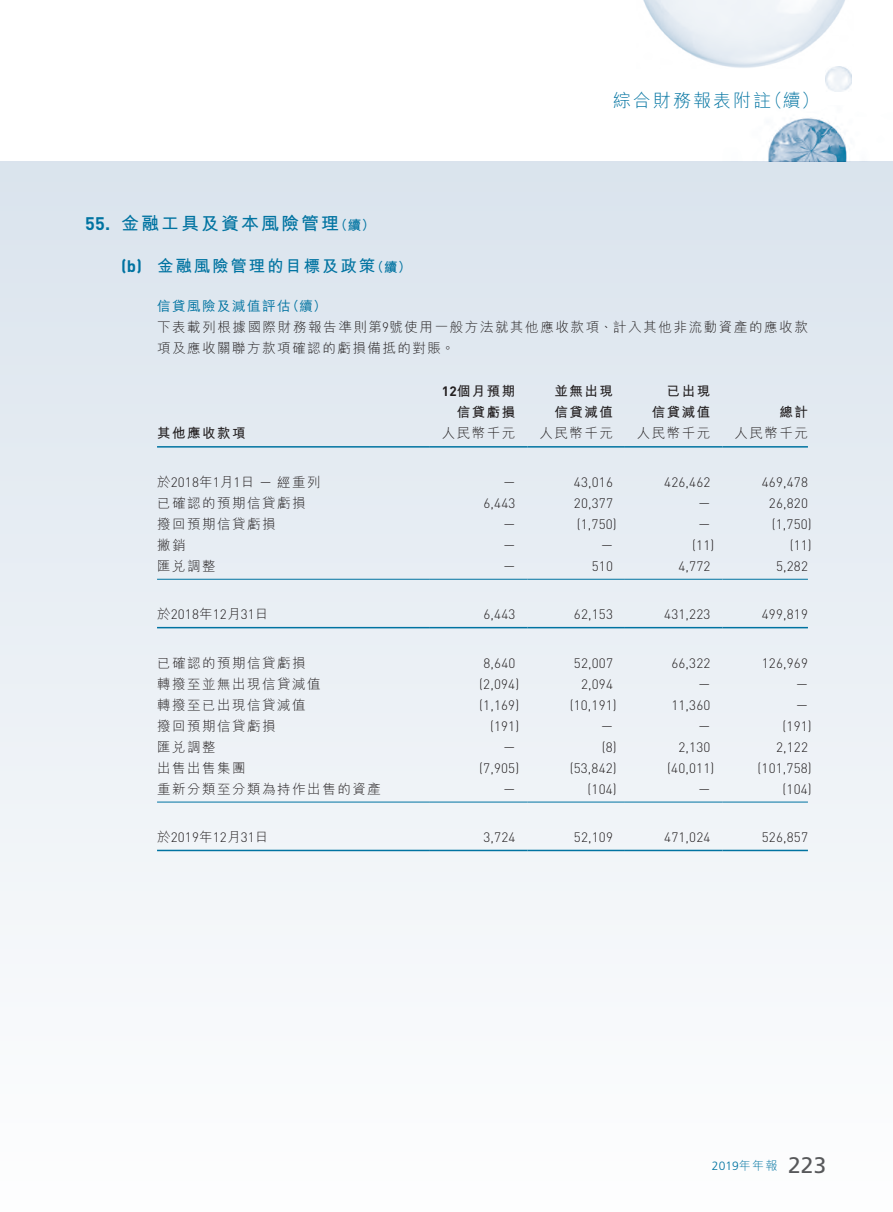
<style>
.page{position:relative;width:893px;height:1212px;background:#fff}
.page>*{position:absolute;margin:0;border:0;box-sizing:border-box;transform-origin:0 0}
._03_H1{font:700 18px "M Hei HK";letter-spacing:.11em;color:#0073a1}
.t1{font:300 18px "M Hei HK";letter-spacing:.115em;color:#0073a1}
._04___H2{font:700 16.5px "M Hei HK";letter-spacing:.11em;color:#0073a1}
._01_Body_Text{font:300 13.5px "DIN Pro";letter-spacing:.015em;color:#231f20}
._15_Table_Stub{font:300 13.5px "M Hei HK";letter-spacing:.115em;color:#231f20}
._13_____P4{font:300 13.5px/21px "M Hei HK";letter-spacing:.12em;color:#231f20}
._01_Body_Text-2{font:700 13.5px/21px "M Hei HK";letter-spacing:.11em;color:#231f20;text-align:right}
._15_Table_Stub-2{font:300 13.5px "DIN Pro";letter-spacing:.015em;color:#231f20}
._01_Body_Text-3{font:300 13.5px "M Hei HK";letter-spacing:.115em;color:#231f20}
._05_____H3{font:500 13.5px "M Hei HK";letter-spacing:.11em;color:#0073a1}
._15_Table_Stub-3{font:700 13.5px "M Hei HK";letter-spacing:.11em;color:#231f20}
.t2{font:300 12px "Frutiger LT Std";color:#0073a1}
.s1{font-family:"DIN Pro"}
.s2{font-size:13.5px}
.s3{font-family:"M Hei HK"}
.s4{font-weight:400;font-size:22.5px;color:#57585a}
</style>
<div class="page">
<div style="left:0;top:162px;width:893px;height:1050px;background:linear-gradient(to bottom,#dae3ed,#fdfefe)"></div>
<img style="left:520px;top:117px;width:373px;height:45px">
<img style="left:643px;top:0;width:202px;height:68px">
<img style="left:826px;top:67px;width:26px;height:25px">
<hr style="left:157px;top:446px;width:273px;height:2px;background:#0073a1">
<hr style="left:430px;top:446px;width:97px;height:2px;background:#0073a1">
<hr style="left:527px;top:446px;width:98px;height:2px;background:#0073a1">
<hr style="left:625px;top:446px;width:97px;height:2px;background:#0073a1">
<hr style="left:722px;top:446px;width:86px;height:2px;background:#0073a1">
<hr style="left:157px;top:579px;width:273px;height:1px;background:#0073a1">
<hr style="left:430px;top:579px;width:97px;height:1px;background:#0073a1">
<hr style="left:527px;top:579px;width:98px;height:1px;background:#0073a1">
<hr style="left:625px;top:579px;width:97px;height:1px;background:#0073a1">
<hr style="left:722px;top:579px;width:86px;height:1px;background:#0073a1">
<hr style="left:157px;top:627px;width:273px;height:1px;background:#0073a1">
<hr style="left:430px;top:627px;width:97px;height:1px;background:#0073a1">
<hr style="left:527px;top:627px;width:98px;height:1px;background:#0073a1">
<hr style="left:625px;top:627px;width:97px;height:1px;background:#0073a1">
<hr style="left:722px;top:627px;width:86px;height:1px;background:#0073a1">
<hr style="left:157px;top:802px;width:273px;height:1px;background:#0073a1">
<hr style="left:430px;top:802px;width:97px;height:1px;background:#0073a1">
<hr style="left:527px;top:802px;width:98px;height:1px;background:#0073a1">
<hr style="left:625px;top:802px;width:97px;height:1px;background:#0073a1">
<hr style="left:722px;top:802px;width:86px;height:1px;background:#0073a1">
<hr style="left:157px;top:850px;width:273px;height:1px;background:#0073a1">
<hr style="left:430px;top:850px;width:97px;height:1px;background:#0073a1">
<hr style="left:527px;top:850px;width:98px;height:1px;background:#0073a1">
<hr style="left:625px;top:850px;width:97px;height:1px;background:#0073a1">
<hr style="left:722px;top:850px;width:86px;height:1px;background:#0073a1">
<h1 class="t1" style="left:613px;top:91px;width:208px">綜合財務報表附註（續）</h1>
<p class="_03_H1" style="left:85px;top:210px;width:292px"><span class="s1">55.</span> 金融工具及資本風險管理<span class="s2">（續）</span></p>
<p class="_04___H2" style="left:121px;top:254px;width:292px"><span class="s1">(b)</span> 金融風險管理的目標及政策<span class="s2">（續）</span></p>
<p class="_05_____H3" style="left:157px;top:296px;width:171px">信貸風險及減值評估（續）</p>
<p class="_13_____P4" style="left:157px;top:316px;width:652px">下表載列根據國際財務報告準則第<span class="s1">9</span>號使用一般方法就其他應收款項、計入其他非流動資產的應收款項及應收關聯方款項確認的虧損備抵的對賬。</p>
<p class="_01_Body_Text-2" style="left:442px;top:380px;width:75px"><span class="s1">12</span>個月預期信貸虧損</p>
<p class="_01_Body_Text-2" style="left:554px;top:380px;width:60px;text-align:left">並無出現信貸減值</p>
<p class="_01_Body_Text-2" style="left:652px;top:380px;width:60px">已出現信貸減值</p>
<p class="_01_Body_Text-2" style="left:779px;top:401px;width:30px">總計</p>
<p class="_15_Table_Stub-3" style="left:157px;top:424px;width:90px">其他應收款項</p>
<p class="_01_Body_Text-3" style="left:442px;top:426px;width:75px">人民幣千元</p>
<p class="_01_Body_Text-3" style="left:539px;top:426px;width:75px">人民幣千元</p>
<p class="_01_Body_Text-3" style="left:637px;top:426px;width:75px">人民幣千元</p>
<p class="_01_Body_Text-3" style="left:734px;top:426px;width:75px">人民幣千元</p>
<p class="_15_Table_Stub" style="left:157px;top:475px;width:165px">於<span class="s1">2018</span>年<span class="s1">1</span>月<span class="s1">1</span>日 <span class="s1">—</span> 經重列</p>
<p class="_01_Body_Text" style="left:504px;top:472px;width:13px">—</p>
<p class="_01_Body_Text" style="left:574px;top:473px;width:41px">43,016</p>
<p class="_01_Body_Text" style="left:664px;top:473px;width:48px">426,462</p>
<p class="_01_Body_Text" style="left:762px;top:473px;width:48px">469,478</p>
<p class="_15_Table_Stub" style="left:157px;top:496px;width:150px">已確認的預期信貸虧損</p>
<p class="_01_Body_Text" style="left:483px;top:494px;width:33px">6,443</p>
<p class="_01_Body_Text" style="left:574px;top:494px;width:41px">20,377</p>
<p class="_01_Body_Text" style="left:699px;top:493px;width:13px">—</p>
<p class="_01_Body_Text" style="left:769px;top:494px;width:41px">26,820</p>
<p class="_15_Table_Stub" style="left:157px;top:517px;width:120px">撥回預期信貸虧損</p>
<p class="_01_Body_Text" style="left:504px;top:514px;width:13px">—</p>
<p class="_01_Body_Text" style="left:577px;top:515px;width:41px">(1,750)</p>
<p class="_01_Body_Text" style="left:699px;top:514px;width:13px">—</p>
<p class="_01_Body_Text" style="left:772px;top:515px;width:41px">(1,750)</p>
<p class="_15_Table_Stub" style="left:157px;top:538px;width:30px">撇銷</p>
<p class="_01_Body_Text" style="left:504px;top:535px;width:13px">—</p>
<p class="_01_Body_Text" style="left:601px;top:535px;width:13px">—</p>
<p class="_01_Body_Text" style="left:692px;top:536px;width:24px">(11)</p>
<p class="_01_Body_Text" style="left:790px;top:536px;width:24px">(11)</p>
<p class="_15_Table_Stub" style="left:157px;top:559px;width:60px">匯兌調整</p>
<p class="_01_Body_Text" style="left:504px;top:556px;width:13px">—</p>
<p class="_01_Body_Text" style="left:592px;top:557px;width:23px">510</p>
<p class="_01_Body_Text" style="left:678px;top:557px;width:33px">4,772</p>
<p class="_01_Body_Text" style="left:776px;top:557px;width:33px">5,282</p>
<p class="_15_Table_Stub-2" style="left:157px;top:605px;width:113px"><span class="s3">於</span>2018<span class="s3">年</span>12<span class="s3">月</span>31<span class="s3">日</span></p>
<p class="_01_Body_Text" style="left:483px;top:605px;width:33px">6,443</p>
<p class="_01_Body_Text" style="left:574px;top:605px;width:41px">62,153</p>
<p class="_01_Body_Text" style="left:664px;top:605px;width:48px">431,223</p>
<p class="_01_Body_Text" style="left:762px;top:605px;width:48px">499,819</p>
<p class="_15_Table_Stub" style="left:157px;top:656px;width:150px">已確認的預期信貸虧損</p>
<p class="_01_Body_Text" style="left:483px;top:654px;width:33px">8,640</p>
<p class="_01_Body_Text" style="left:574px;top:654px;width:41px">52,007</p>
<p class="_01_Body_Text" style="left:671px;top:654px;width:41px">66,322</p>
<p class="_01_Body_Text" style="left:762px;top:654px;width:48px">126,969</p>
<p class="_15_Table_Stub" style="left:157px;top:677px;width:165px">轉撥至並無出現信貸減值</p>
<p class="_01_Body_Text" style="left:479px;top:675px;width:41px">(2,094)</p>
<p class="_01_Body_Text" style="left:581px;top:675px;width:33px">2,094</p>
<p class="_01_Body_Text" style="left:699px;top:673px;width:13px">—</p>
<p class="_01_Body_Text" style="left:796px;top:673px;width:13px">—</p>
<p class="_15_Table_Stub" style="left:157px;top:698px;width:150px">轉撥至已出現信貸減值</p>
<p class="_01_Body_Text" style="left:479px;top:696px;width:41px">(1,169)</p>
<p class="_01_Body_Text" style="left:570px;top:696px;width:49px">(10,191)</p>
<p class="_01_Body_Text" style="left:671px;top:696px;width:41px">11,360</p>
<p class="_01_Body_Text" style="left:796px;top:694px;width:13px">—</p>
<p class="_15_Table_Stub" style="left:157px;top:719px;width:120px">撥回預期信貸虧損</p>
<p class="_01_Body_Text" style="left:490px;top:717px;width:31px">(191)</p>
<p class="_01_Body_Text" style="left:601px;top:715px;width:13px">—</p>
<p class="_01_Body_Text" style="left:699px;top:715px;width:13px">—</p>
<p class="_01_Body_Text" style="left:783px;top:717px;width:31px">(191)</p>
<p class="_15_Table_Stub" style="left:157px;top:740px;width:60px">匯兌調整</p>
<p class="_01_Body_Text" style="left:504px;top:736px;width:13px">—</p>
<p class="_01_Body_Text" style="left:602px;top:738px;width:16px">(8)</p>
<p class="_01_Body_Text" style="left:678px;top:738px;width:33px">2,130</p>
<p class="_01_Body_Text" style="left:776px;top:738px;width:33px">2,122</p>
<p class="_15_Table_Stub" style="left:157px;top:761px;width:90px">出售出售集團</p>
<p class="_01_Body_Text" style="left:479px;top:759px;width:41px">(7,905)</p>
<p class="_01_Body_Text" style="left:570px;top:759px;width:49px">(53,842)</p>
<p class="_01_Body_Text" style="left:667px;top:759px;width:49px">(40,011)</p>
<p class="_01_Body_Text" style="left:758px;top:759px;width:56px">(101,758)</p>
<p class="_15_Table_Stub" style="left:157px;top:782px;width:225px">重新分類至分類為持作出售的資產</p>
<p class="_01_Body_Text" style="left:504px;top:778px;width:13px">—</p>
<p class="_01_Body_Text" style="left:588px;top:780px;width:31px">(104)</p>
<p class="_01_Body_Text" style="left:699px;top:778px;width:13px">—</p>
<p class="_01_Body_Text" style="left:783px;top:780px;width:31px">(104)</p>
<p class="_15_Table_Stub-2" style="left:157px;top:828px;width:113px"><span class="s3">於</span>2019<span class="s3">年</span>12<span class="s3">月</span>31<span class="s3">日</span></p>
<p class="_01_Body_Text" style="left:483px;top:828px;width:33px">3,724</p>
<p class="_01_Body_Text" style="left:574px;top:828px;width:41px">52,109</p>
<p class="_01_Body_Text" style="left:664px;top:828px;width:48px">471,024</p>
<p class="_01_Body_Text" style="left:762px;top:828px;width:48px">526,857</p>
<p class="t2" style="left:712px;top:1159px;width:116px">2019<span class="s3">年年報</span> <span class="s4">223</span></p>
</div>
